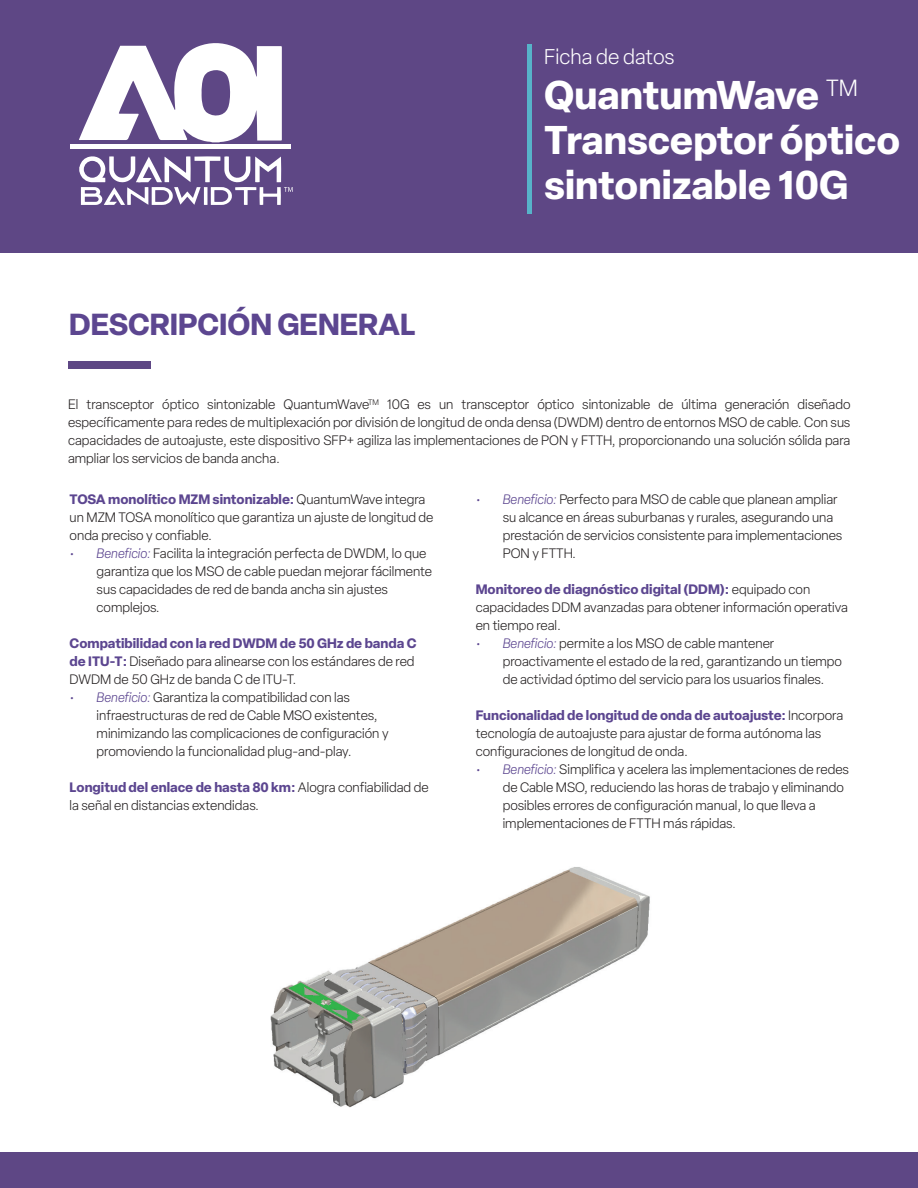
<style>
.page{position:relative;width:918px;height:1188px;background:#fff}
.page>*{position:absolute;margin:0;border:0;box-sizing:border-box;transform-origin:0 0}
.t1{font:700 39.6px/45px "Elza";color:#fff}
.t2{font:700 30px "Elza";color:#5c4690}
.t3{font:300 21px "Elza";color:#fff}
.t4{font:300 13.5px/18px "Elza";color:#231f20}
.s1{font-weight:700;color:#5c4690}
.s2{font-style:italic;color:#5c4690}
</style>
<div class="page">
<div style="left:0;top:0;width:918px;height:253px;background:#5e4785"></div>
<hr style="left:528px;top:44px;width:4px;height:170px;background:#57b3c9">
<div style="left:68px;top:361px;width:83px;height:8px;background:#5e4785"></div>
<img style="left:270px;top:867px;width:380px;height:241px">
<img style="left:317px;top:972px;width:79px;height:48px">
<img style="left:292px;top:981px;width:76px;height:71px">
<div style="left:0;top:1152px;width:918px;height:36px;background:#5e4785"></div>
<svg style="left:79px;top:156px;width:214px;height:49px"></svg>
<svg style="left:79px;top:43px;width:203px;height:99px"></svg>
<div style="left:70px;top:144px;width:221px;height:5px;background:#fff"></div>
<p class="t2" style="left:69px;top:302px;width:348px">DESCRIPCIÓN GENERAL</p>
<p class="t3" style="left:544px;top:43px;width:132px">Ficha de datos</p>
<p class="t1" style="left:544px;top:72px;width:315px">QuantumWave <sup>TM</sup></p>
<p class="t1" style="left:544px;top:117px;width:357px">Transceptor óptico sintonizable 10G</p>
<p class="t4" style="left:68px;top:396px;width:784px;text-align:justify">El transceptor óptico sintonizable QuantumWave<sup>TM</sup> 10G es un transceptor óptico sintonizable de última generación diseñado específicamente para redes de multiplexación por división de longitud de onda densa (DWDM) dentro de entornos MSO de cable. Con sus capacidades de autoajuste, este dispositivo SFP+ agiliza las implementaciones de PON y FTTH, proporcionando una solución sólida para ampliar los servicios de banda ancha.</p>
<p class="t4" style="left:70px;top:490px;width:365px"><span class="s1">TOSA monolítico MZM sintonizable:</span> QuantumWave integra un MZM TOSA monolítico que garantiza un ajuste de longitud de onda preciso y confiable.</p>
<p class="t4" style="left:97px;top:544px;width:337px;text-indent:-27px"><span class="s2">• Beneficio:</span> Facilita la integración perfecta de DWDM, lo que garantiza que los MSO de cable puedan mejorar fácilmente sus capacidades de red de banda ancha sin ajustes complejos.</p>
<p class="t4" style="left:70px;top:634px;width:348px"><span class="s1">Compatibilidad con la red DWDM de 50 GHz de banda C de ITU-T:</span> Diseñado para alinearse con los estándares de red<br>DWDM de 50 GHz de banda C de ITU-T.</p>
<p class="t4" style="left:97px;top:688px;width:293px;text-indent:-27px"><span class="s2">• Beneficio:</span> Garantiza la compatibilidad con las infraestructuras de red de Cable MSO existentes, minimizando las complicaciones de configuración y promoviendo la funcionalidad plug-and-play.</p>
<p class="t4" style="left:70px;top:778px;width:361px"><span class="s1">Longitud del enlace de hasta 80 km:</span> Alogra confiabilidad de la señal en distancias extendidas.</p>
<p class="t4" style="left:503px;top:490px;width:341px;text-indent:-27px"><span class="s2">• Beneficio:</span> Perfecto para MSO de cable que planean ampliar su alcance en áreas suburbanas y rurales, asegurando una prestación de servicios consistente para implementaciones PON y FTTH.</p>
<p class="t4" style="left:476px;top:580px;width:374px"><span class="s1">Monitoreo de diagnóstico digital (DDM):</span> equipado con capacidades DDM avanzadas para obtener información operativa en tiempo real.</p>
<p class="t4" style="left:503px;top:634px;width:341px;text-indent:-27px"><span class="s2">• Beneficio:</span> permite a los MSO de cable mantener proactivamente el estado de la red, garantizando un tiempo de actividad óptimo del servicio para los usuarios finales.</p>
<p class="t4" style="left:476px;top:706px;width:369px"><span class="s1">Funcionalidad de longitud de onda de autoajuste:</span> Incorpora tecnología de autoajuste para ajustar de forma autónoma las configuraciones de longitud de onda.</p>
<p class="t4" style="left:503px;top:760px;width:348px;text-indent:-27px"><span class="s2">• Beneficio:</span> Simplifica y acelera las implementaciones de redes de Cable MSO, reduciendo las horas de trabajo y eliminando posibles errores de configuración manual, lo que lleva a implementaciones de FTTH más rápidas.</p>
</div>
